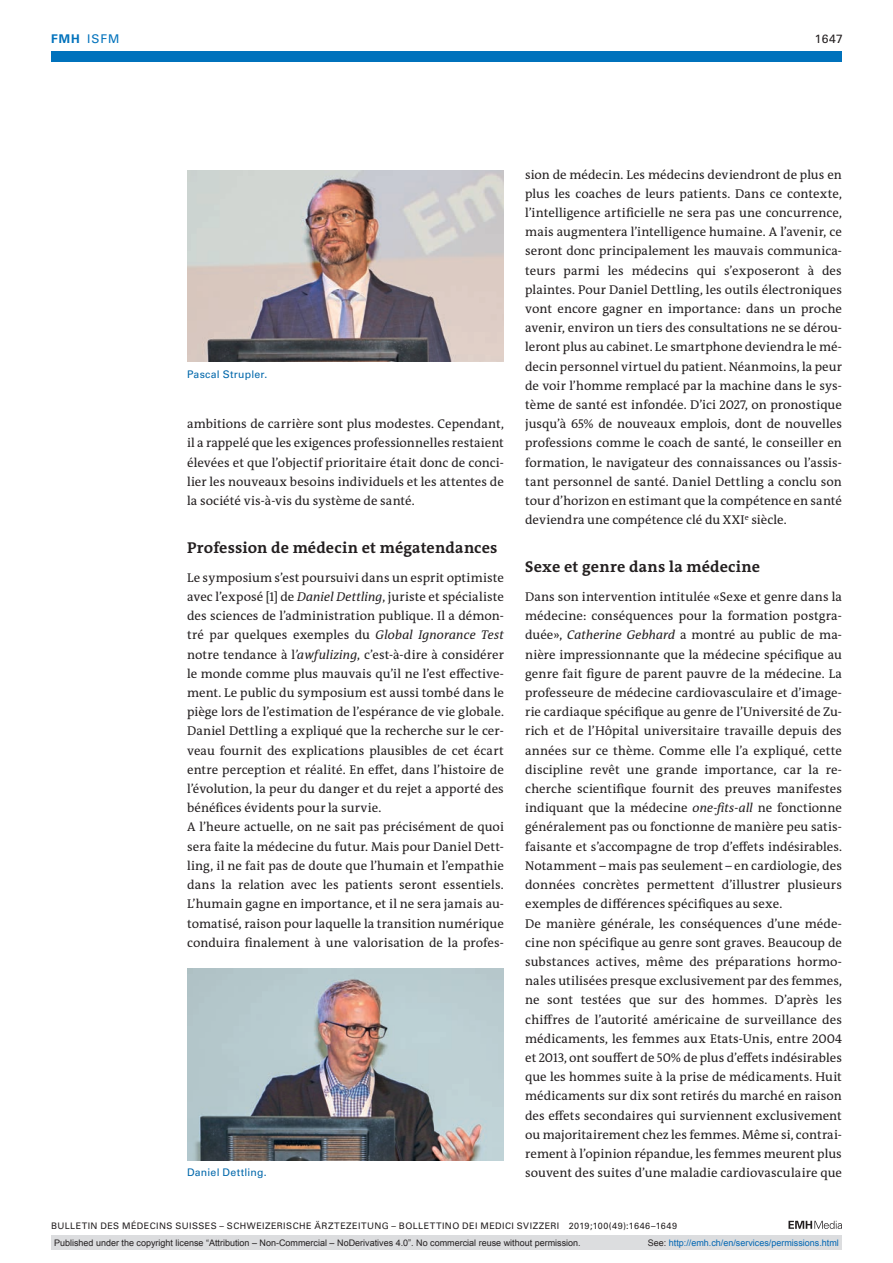
<style>
.page{position:relative;width:893px;height:1263px;background:#fff}
.page>*{position:absolute;margin:0;border:0;box-sizing:border-box;transform-origin:0 0}
.t1{font:700 15.75px "The Antiqua B W7";letter-spacing:.015em;color:#231f20}
.t2{font:12.75px/19.2px "The Antiqua B W5 Plain";letter-spacing:.005em;color:#231f20;text-align:justify}
.t3{font:12px "Univers LT Std";color:#0072bc}
.t4{font:12px "Univers LT Std";color:#231f20}
.t5{font:10.5px "Univers LT Std";letter-spacing:.02em;color:#0067aa}
.t6{font:9px "Arial";color:#231f20}
.t7{font:9px "Univers LT Std";letter-spacing:.05em;color:#231f20}
.t8{font:9px "Arial";color:#0166b3}
.s1{font-weight:700}
.s2{font-style:italic}
.s3{color:#231f20}
</style>
<div class="page">
<svg style="left:788px;top:1221px;width:54px;height:8px"></svg>
<img style="left:187px;top:170px;width:317px;height:191px">
<img style="left:187px;top:969px;width:317px;height:191px">
<div style="left:51px;top:51px;width:791px;height:11px;background:#0072bc"></div>
<div style="left:51px;top:1235px;width:791px;height:15px;background:#dcdddf"></div>
<p class="t3" style="left:51px;top:31px;width:70px"><span class="s1">FMH</span> ISFM</p>
<p class="t4" style="left:815px;top:31px;width:29px">1647</p>
<p class="t5" style="left:187px;top:368px;width:82px">Pascal Strupler.</p>
<p class="t2" style="left:187px;top:414px;width:318px">ambitions de carrière sont plus modestes. Cependant, il a rappelé que les exigences professionnelles restaient élevées et que l’objectif prioritaire était donc de conci&shy;lier les nouveaux besoins individuels et les attentes de la société vis-à-vis du système de santé.</p>
<p class="t1" style="left:187px;top:538px;width:312px">Profession de médecin et mégatendances</p>
<p class="t2" style="left:187px;top:568px;width:318px;text-align:left">Le symposium s’est poursuivi dans un esprit optimiste avec l’exposé [1] de <span class="s2">Daniel Dettling</span>, juriste et spécialiste des sciences de l’administration publique. Il a démon&shy;tré par quelques exemples du <span class="s2">Global Ignorance Test </span>notre tendance à l<span class="s2">’awfulizing</span>, c’est-à-dire à considérer le monde comme plus mauvais qu’il ne l’est effective&shy;ment. Le public du symposium est aussi tombé dans le piège lors de l’estimation de l’espérance de vie globale.<br>Daniel Dettling a expliqué que la recherche sur le cer&shy;veau fournit des explications plausibles de cet écart entre perception et réalité. En effet, dans l’histoire de l’évolution, la peur du danger et du rejet a apporté des bénéfices évidents pour la survie.<br>A l’heure actuelle, on ne sait pas précisément de quoi sera faite la médecine du futur. Mais pour Daniel Dett&shy;ling, il ne fait pas de doute que l’humain et l’empathie dans la relation avec les patients seront essentiels.<br>L’humain gagne en importance, et il ne sera jamais au&shy;tomatisé, raison pour laquelle la transition numérique conduira finalement à une valorisation de la profes-</p>
<p class="t5" style="left:187px;top:1166px;width:81px">Daniel Dettling.</p>
<p class="t2" style="left:525px;top:165px;width:318px">sion de médecin. Les médecins deviendront de plus en plus les coaches de leurs patients. Dans ce contexte, l’intelligence artificielle ne sera pas une concurrence, mais augmentera l’intelligence humaine. A l’avenir, ce seront donc principalement les mauvais communica&shy;teurs parmi les médecins qui s’exposeront à des plaintes. Pour Daniel Dettling, les outils électroniques vont encore gagner en importance: dans un proche avenir, environ un tiers des consultations ne se dérou&shy;leront plus au cabinet. Le smartphone deviendra le mé&shy;decin personnel virtuel du patient. Néanmoins, la peur de voir l’homme remplacé par la machine dans le sys&shy;tème de santé est infondée. D’ici 2027, on pronostique jusqu’à 65% de nouveaux emplois, dont de nouvelles professions comme le coach de santé, le conseiller en formation, le navigateur des connaissances ou l’assis&shy;tant personnel de santé. Daniel Dettling a conclu son tour d’horizon en estimant que la compétence en santé deviendra une compétence clé du XXI<sup>e</sup> siècle.</p>
<p class="t1" style="left:525px;top:557px;width:236px">Sexe et genre dans la médecine</p>
<p class="t2" style="left:525px;top:587px;width:318px;text-align:left">Dans son intervention intitulée «Sexe et genre dans la médecine: conséquences pour la formation postgra&shy;duée», <span class="s2">Catherine Gebhard</span> a montré au public de ma&shy;nière impressionnante que la médecine spécifique au genre fait figure de parent pauvre de la médecine. La professeure de médecine cardiovasculaire et d’image&shy;rie cardiaque spécifique au genre de l’Université de Zu&shy;rich et de l’Hôpital universitaire travaille depuis des années sur ce thème. Comme elle l’a expliqué, cette discipline revêt une grande importance, car la re&shy;cherche scientifique fournit des preuves manifestes indiquant que la médecine <span class="s2">one-fits-all</span> ne fonctionne généralement pas ou fonctionne de manière peu satis&shy;faisante et s’accompagne de trop d’effets indésirables.<br>Notamment – mais pas seulement – en cardiologie, des données concrètes permettent d’illustrer plusieurs exemples de différences spécifiques au sexe.<br>De manière générale, les conséquences d’une méde&shy;cine non spécifique au genre sont graves. Beaucoup de substances actives, même des préparations hormo&shy;nales utilisées presque exclusivement par des femmes, ne sont testées que sur des hommes. D’après les chiffres de l’autorité américaine de surveillance des médicaments, les femmes aux Etats-Unis, entre 2004 et 2013, ont souffert de 50% de plus d’effets indésirables que les hommes suite à la prise de médicaments. Huit médicaments sur dix sont retirés du marché en raison des effets secondaires qui surviennent exclusivement ou majoritairement chez les femmes. Même si, contrai&shy;rement à l’opinion répandue, les femmes meurent plus souvent des suites d’une maladie cardiovasculaire que</p>
<p class="t7" style="left:51px;top:1220px;width:628px">BULLETIN DES MÉDECINS SUISSES – SCHWEIZERISCHE ÄRZTEZEITUNG – BOLLETTINO DEI MEDICI SVIZZERI 2019;100(49):1646–1649</p>
<p class="t6" style="left:54px;top:1237px;width:528px">Published under the copyright license “Attribution – Non-Commercial – NoDerivatives 4.0”. No commercial reuse without permission.</p>
<p class="t8" style="left:648px;top:1237px;width:193px"><span class="s3">See:</span> http://emh.ch/en/services/permissions.html</p>
</div>
